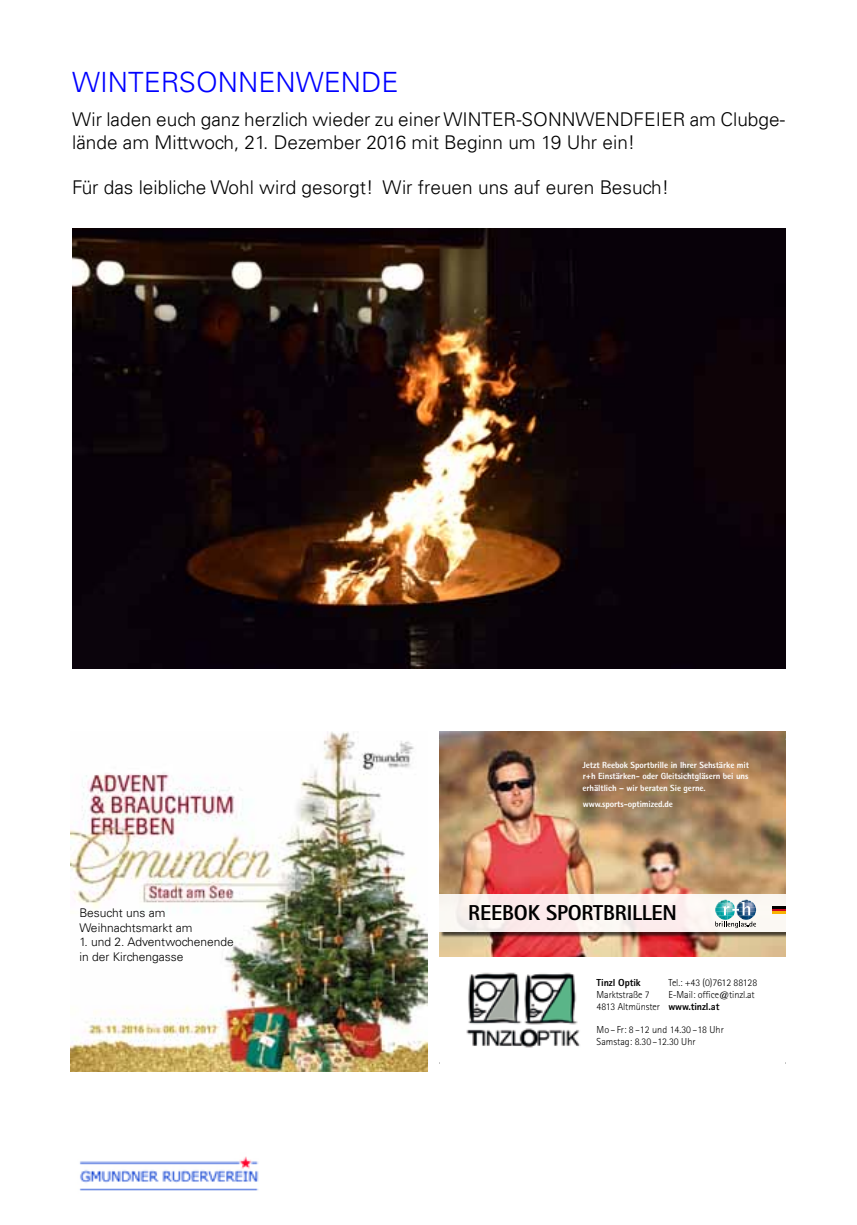
<style>
.page{position:relative;width:857px;height:1225px;background:#fff}
.page>*{position:absolute;margin:0;border:0;box-sizing:border-box;transform-origin:0 0}
.t1{font:300 28px "Univers LT";color:#00f}
.t2{font:800 21.6px "Rotis Sans Serif";letter-spacing:-.01em;color:#000}
.t3{font:300 19px/22.8px "Univers LT";color:#000}
.t4{font:300 12px/14.4px "Univers LT";color:#000}
.t5{font:300 10.2px/12.2px "Rotis Sans Serif";letter-spacing:-.01em;color:#000}
.t6{font:800 10.2px "Rotis Sans Serif";letter-spacing:-.01em;color:#000}
.t7{font:800 8.8px/11.4px "Rotis Sans Serif";letter-spacing:-.01em;color:#fff;text-align:justify}
</style>
<div class="page">
<img style="left:79px;top:1156px;width:180px;height:35px">
<img style="left:72px;top:228px;width:712px;height:441px">
<img style="left:439px;top:731px;width:345px;height:225px">
<div style="left:440px;top:894px;width:344px;height:43px;background:#000;opacity:.75"></div>
<div style="left:439px;top:894px;width:345px;height:38px;background:#fcf3f0"></div>
<svg style="left:715px;top:899px;width:40px;height:29px"></svg>
<svg style="left:772px;top:906px;width:13px;height:7px"></svg>
<img style="left:439px;top:972px;width:141px;height:92px">
<img style="left:71px;top:731px;width:356px;height:340px">
<h1 class="t1" style="left:72px;top:65px;width:328px">WINTERSONNENWENDE</h1>
<p class="t3" style="left:72px;top:108px;width:714px">Wir laden euch ganz herzlich wieder zu einer WINTER-SONNWENDFEIER am Clubge&shy;lände am Mittwoch, 21. Dezember 2016 mit Beginn um 19 Uhr ein!</p>
<p class="t3" style="left:72px;top:176px;width:598px">Für das leibliche Wohl wird gesorgt! Wir freuen uns auf euren Besuch!</p>
<p class="t7" style="left:582px;top:759px;width:168px">Jetzt Reebok Sportbrille in Ihrer Sehstärke mit r+h Einstärken- oder Gleitsichtgläsern bei uns erhältlich – wir beraten Sie gerne.</p>
<p class="t7" style="left:582px;top:798px;width:92px">www.sports-optimized.de</p>
<p class="t4" style="left:79px;top:906px;width:87px">Besucht uns am</p>
<p class="t2" style="left:468px;top:898px;width:210px">REEBOK SPORTBRILLEN</p>
<p class="t4" style="left:79px;top:920px;width:114px">Weihnachtsmarkt am</p>
<p class="t4" style="left:79px;top:935px;width:156px">1. und 2. Adventwochenende in der Kirchengasse</p>
<p class="t5" style="left:668px;top:976px;width:90px">Tel.: +43 (0)7612 88128<br>E-Mail: office@tinzl.at</p>
<p class="t6" style="left:668px;top:1000px;width:53px">www.tinzl.at</p>
<p class="t6" style="left:596px;top:976px;width:46px">Tinzl Optik</p>
<p class="t5" style="left:596px;top:988px;width:65px">Marktstraße 7<br>4813 Altmünster</p>
<p class="t5" style="left:596px;top:1023px;width:129px">Mo – Fr: 8 –12 und 14.30 –18 Uhr<br>Samstag: 8.30 –12.30 Uhr</p>
</div>
